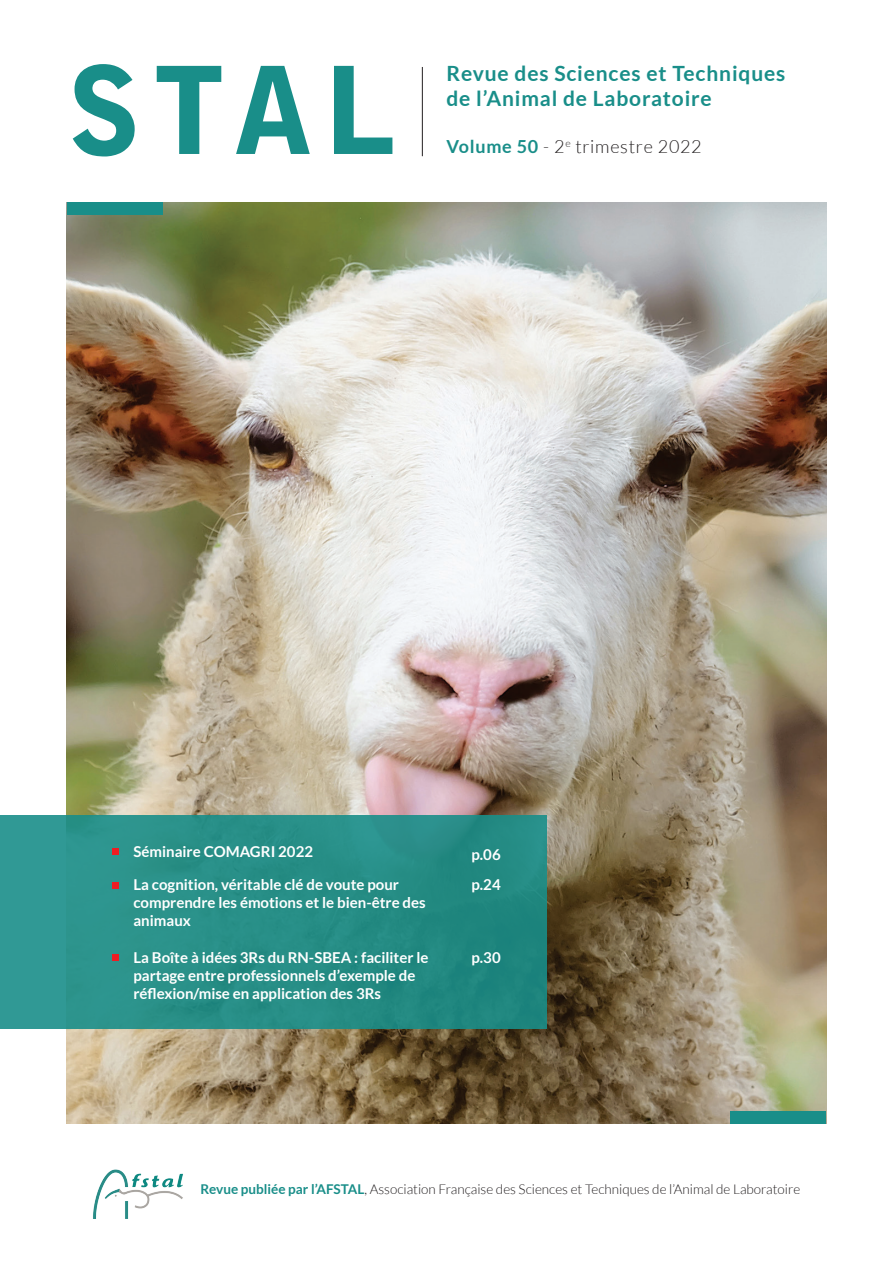
<style>
.page{position:relative;width:893px;height:1263px;background:#fff}
.page>*{position:absolute;margin:0;border:0;box-sizing:border-box;transform-origin:0 0}
.t1{font:700 21px/25.2px "Lato";letter-spacing:.04em;color:#198e89}
.t2{font:300 18px "Lato";letter-spacing:.04em;color:#231f20}
.t3{font:700 15px/18px "Lato";color:#fff}
.t4{font:300 13.5px "Lato";color:#231f20}
.s1{font-weight:700;color:#198e89}
</style>
<div class="page">
<img style="left:93px;top:1169px;width:90px;height:49px">
<svg style="left:73px;top:64px;width:319px;height:92px"></svg>
<hr style="left:422px;top:67px;width:1px;height:89px;background:#231f20">
<img style="left:67px;top:202px;width:759px;height:921px">
<div style="left:731px;top:1111px;width:95px;height:12px;background:#198e89"></div>
<div style="left:67px;top:202px;width:95px;height:13px;background:#198e89"></div>
<div style="left:0;top:815px;width:546px;height:213px;background:linear-gradient(to right,#309892,#1f857d)"></div>
<svg style="left:113px;top:882px;width:6px;height:6px"></svg>
<div style="left:113px;top:954px;width:6px;height:7px;background:#ee1d23"></div>
<svg style="left:113px;top:849px;width:6px;height:6px"></svg>
<h1 class="t1" style="left:446px;top:61px;width:340px">Revue des Sciences et Techniques de l’Animal de Laboratoire</h1>
<p class="t2" style="left:446px;top:136px;width:257px"><span class="s1">Volume 50</span> - 2<sup>e</sup> trimestre 2022</p>
<p class="t3" style="left:133px;top:842px;width:181px">Séminaire COMAGRI 2022</p>
<p class="t3" style="left:133px;top:875px;width:294px">La cognition, véritable clé de voute pour comprendre les émotions et le bien-être des animaux</p>
<p class="t3" style="left:133px;top:948px;width:297px">La Boîte à idées 3Rs du RN-SBEA : faciliter le partage entre professionnels d’exemple de réflexion/mise en application des 3Rs</p>
<p class="t3" style="left:471px;top:845px;width:31px">p.06</p>
<p class="t3" style="left:471px;top:875px;width:31px">p.24</p>
<p class="t3" style="left:471px;top:948px;width:31px">p.30</p>
<p class="t4" style="left:200px;top:1182px;width:601px"><span class="s1">Revue publiée par l’AFSTAL</span>, Association Française des Sciences et Techniques de l’Animal de Laboratoire</p>
</div>
